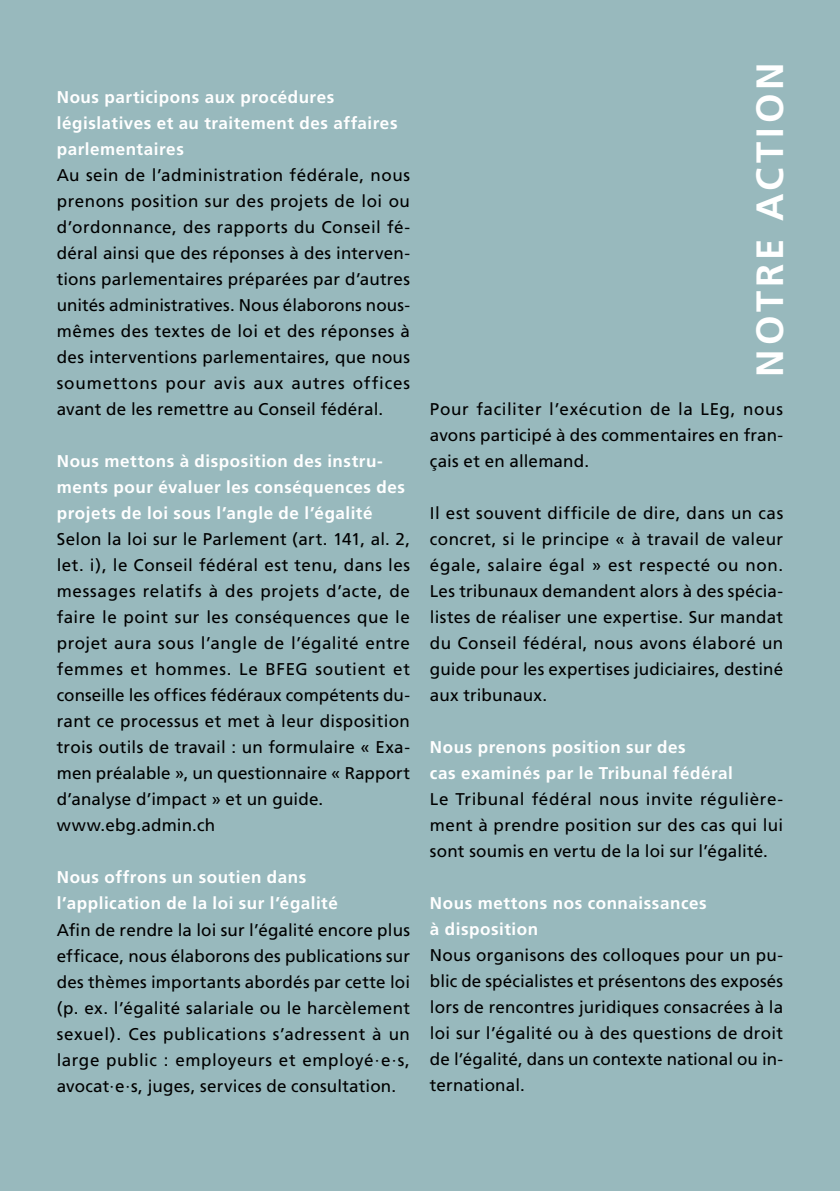
<style>
.page{position:relative;width:840px;height:1191px;background:#fff}
.page>*{position:absolute;margin:0;border:0;box-sizing:border-box;transform-origin:0 0}
.t1{font:700 38px "Frutiger";letter-spacing:.1em;color:#fff}
.t2{font:17px/26px "Frutiger";letter-spacing:.015em;color:#000;text-align:justify}
.t3{font:700 17px/26px "Frutiger";letter-spacing:.03em;color:#fff}
</style>
<div class="page">
<div style="left:0;top:0;width:839px;height:1191px;background:#98b9bd"></div>
<p class="t3" style="left:57px;top:84px;width:342px">Nous participons aux procédures législatives et au traitement des affaires parlementaires</p>
<p class="t2" style="left:57px;top:162px;width:354px">Au sein de l’administration fédérale, nous prenons position sur des projets de loi ou d’ordonnance, des rapports du Conseil fé&shy;déral ainsi que des réponses à des interven&shy;tions parlementaires préparées par d’autres unités administratives. Nous élaborons nous&shy;mêmes des textes de loi et des réponses à des interventions parlementaires, que nous soumettons pour avis aux autres offices avant de les remettre au Conseil fédéral.</p>
<p class="t3" style="left:57px;top:448px;width:349px">Nous mettons à disposition des instru&shy;ments pour évaluer les conséquences des projets de loi sous l’angle de l’égalité</p>
<p class="t2" style="left:57px;top:526px;width:354px;text-align:left">Selon la loi sur le Parlement (art. 141, al. 2, let. i), le Conseil fédéral est tenu, dans les messages relatifs à des projets d’acte, de faire le point sur les conséquences que le projet aura sous l’angle de l’égalité entre femmes et hommes. Le BFEG soutient et conseille les offices fédéraux compétents du&shy;rant ce processus et met à leur disposition trois outils de travail : un formulaire « Exa&shy;men préalable », un questionnaire « Rapport d’analyse d’impact » et un guide. www.ebg.admin.ch</p>
<p class="t3" style="left:57px;top:864px;width:282px">Nous offrons un soutien dans l’application de la loi sur l’égalité</p>
<p class="t2" style="left:57px;top:916px;width:354px">Afin de rendre la loi sur l’égalité encore plus efficace, nous élaborons des publications sur des thèmes importants abordés par cette loi (p. ex. l’égalité salariale ou le harcèlement sexuel). Ces publications s’adressent à un large public : employeurs et employé·e·s, avocat·e·s, juges, services de consultation.</p>
<h1 class="t1" style="left:747px;top:376px;width:316px;rotate:-90deg">NOTRE ACTION</h1>
<p class="t2" style="left:429px;top:396px;width:354px">Pour faciliter l’exécution de la LEg, nous avons participé à des commentaires en fran&shy;çais et en allemand.</p>
<p class="t2" style="left:429px;top:500px;width:354px">Il est souvent difficile de dire, dans un cas concret, si le principe « à travail de valeur égale, salaire égal » est respecté ou non.<br>Les tribunaux demandent alors à des spécia&shy;listes de réaliser une expertise. Sur mandat du Conseil fédéral, nous avons élaboré un guide pour les expertises judiciaires, destiné aux tribunaux.</p>
<p class="t3" style="left:429px;top:734px;width:304px">Nous prenons position sur des<br>cas examinés par le Tribunal fédéral</p>
<p class="t2" style="left:429px;top:786px;width:354px">Le Tribunal fédéral nous invite régulière&shy;ment à prendre position sur des cas qui lui sont soumis en vertu de la loi sur l’égalité.</p>
<p class="t3" style="left:429px;top:890px;width:278px">Nous mettons nos connaissances à disposition</p>
<p class="t2" style="left:429px;top:942px;width:354px">Nous organisons des colloques pour un pu&shy;blic de spécialistes et présentons des exposés lors de rencontres juridiques consacrées à la loi sur l’égalité ou à des questions de droit de l’égalité, dans un contexte national ou in&shy;ternational.</p>
</div>
